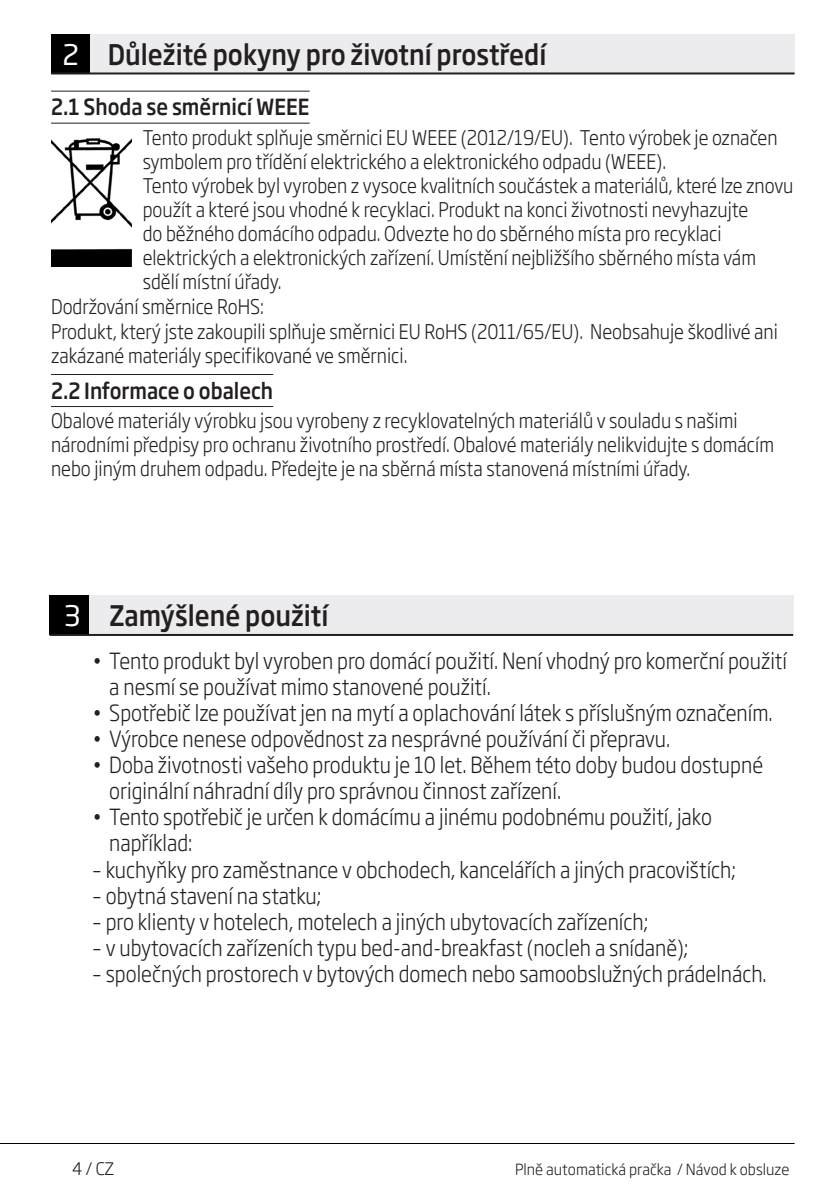
<style>
.page{position:relative;width:840px;height:1191px;background:#fff}
.page>*{position:absolute;margin:0;border:0;box-sizing:border-box;transform-origin:0 0}
.Unite_Baslik{font:500 28px "Soho Gothic Pro";color:#231f20;scale:.88 1}
.Girintili_Yazi{font:300 22px/26px "Soho Gothic Pro";color:#231f20;scale:.88 1}
.Konu_Baslik{font:500 22px "Soho Gothic Pro";color:#231f20;scale:.88 1}
.Normal_Yazi{font:300 20px/24px "Soho Gothic Pro";color:#231f20;scale:.88 1}
.t1{font:300 17.2px "Soho Gothic Pro";color:#231f20;scale:.95 1}
.t2{font:300 15.2px "Soho Gothic Pro";color:#231f20;scale:.95 1}
.s1{font-weight:400;color:#fff}
</style>
<div class="page">
<hr style="left:0;top:1143px;width:794px;height:1px;background:#000">
<div style="left:51px;top:34px;width:39px;height:40px;background:#000"></div>
<div style="left:90px;top:34px;width:704px;height:40px;background:#ececee"></div>
<hr style="left:51px;top:72px;width:743px;height:2px;background:#231f20">
<hr style="left:51px;top:123px;width:258px;height:1px;background:#231f20">
<hr style="left:51px;top:406px;width:222px;height:1px;background:#231f20">
<hr style="left:51px;top:91px;width:258px;height:1px;background:#231f20">
<img style="left:51px;top:138px;width:80px;height:129px">
<hr style="left:51px;top:374px;width:222px;height:1px;background:#231f20">
<div style="left:50px;top:595px;width:39px;height:40px;background:#000"></div>
<div style="left:89px;top:595px;width:703px;height:40px;background:#ececee"></div>
<hr style="left:50px;top:634px;width:742px;height:2px;background:#231f20">
<p class="Unite_Baslik" style="left:62px;top:32px;width:551px"><span class="s1">2</span> Důležité pokyny pro životní prostředí</p>
<p class="Konu_Baslik" style="left:51px;top:90px;width:295px">2.1 Shoda se směrnicí WEEE</p>
<p class="Normal_Yazi" style="left:143px;top:124px;width:722px">Tento produkt splňuje směrnici EU WEEE (2012/19/EU). Tento výrobek je označen symbolem pro třídění elektrického a elektronického odpadu (WEEE).</p>
<p class="Normal_Yazi" style="left:143px;top:173px;width:740px">Tento výrobek byl vyroben z vysoce kvalitních součástek a materiálů, které lze znovu použít a které jsou vhodné k recyklaci. Produkt na konci životnosti nevyhazujte<br>do běžného domácího odpadu. Odvezte ho do sběrného místa pro recyklaci elektrických a elektronických zařízení. Umístění nejbližšího sběrného místa vám sdělí místní úřady.</p>
<p class="Normal_Yazi" style="left:51px;top:293px;width:243px">Dodržování směrnice RoHS:</p>
<p class="Normal_Yazi" style="left:51px;top:318px;width:827px">Produkt, který jste zakoupili splňuje směrnici EU RoHS (2011/65/EU). Neobsahuje škodlivé ani zakázané materiály specifikované ve směrnici.</p>
<p class="Konu_Baslik" style="left:51px;top:373px;width:254px">2.2 Informace o obalech</p>
<p class="Normal_Yazi" style="left:51px;top:407px;width:822px">Obalové materiály výrobku jsou vyrobeny z recyklovatelných materiálů v souladu s našimi národními předpisy pro ochranu životního prostředí. Obalové materiály nelikvidujte s domácím nebo jiným druhem odpadu. Předejte je na sběrná místa stanovená místními úřady.</p>
<p class="Unite_Baslik" style="left:64px;top:593px;width:302px"><span class="s1">3</span> Zamýšlené použití</p>
<p class="Girintili_Yazi" style="left:109px;top:647px;width:771px;text-indent:-17px">• Tento produkt byl vyroben pro domácí použití. Není vhodný pro komerční použití a nesmí se používat mimo stanovené použití.</p>
<p class="Girintili_Yazi" style="left:92px;top:699px;width:774px">• Spotřebič lze používat jen na mytí a oplachování látek s příslušným označením.</p>
<p class="Girintili_Yazi" style="left:92px;top:725px;width:658px">• Výrobce nenese odpovědnost za nesprávné používání či přepravu.</p>
<p class="Girintili_Yazi" style="left:109px;top:751px;width:744px;text-indent:-17px">• Doba životnosti vašeho produktu je 10 let. Během této doby budou dostupné originální náhradní díly pro správnou činnost zařízení.</p>
<p class="Girintili_Yazi" style="left:109px;top:803px;width:686px;text-indent:-17px">• Tento spotřebič je určen k domácímu a jinému podobnému použití, jako například:</p>
<p class="Girintili_Yazi" style="left:92px;top:855px;width:732px">– kuchyňky pro zaměstnance v obchodech, kancelářích a jiných pracovištích;</p>
<p class="Girintili_Yazi" style="left:92px;top:881px;width:262px">– obytná stavení na statku;</p>
<p class="Girintili_Yazi" style="left:92px;top:907px;width:633px">– pro klienty v hotelech, motelech a jiných ubytovacích zařízeních;</p>
<p class="Girintili_Yazi" style="left:92px;top:933px;width:678px">– v ubytovacích zařízeních typu bed-and-breakfast (nocleh a snídaně);</p>
<p class="Girintili_Yazi" style="left:92px;top:959px;width:767px">– společných prostorech v bytových domech nebo samoobslužných prádelnách.</p>
<p class="t1" style="left:72px;top:1155px;width:46px">4 / CZ</p>
<p class="t2" style="left:514px;top:1157px;width:290px">Plně automatická pračka / Návod k obsluze</p>
</div>
